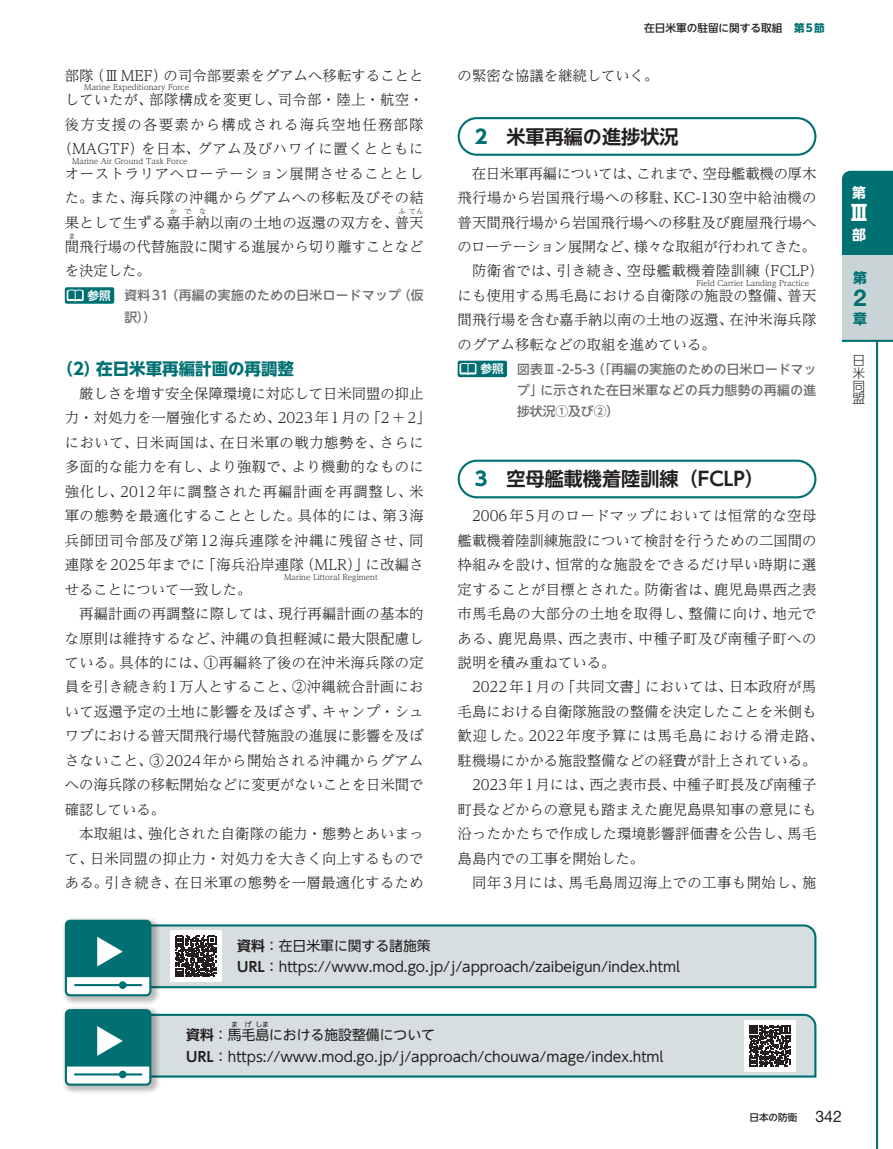
<style>
.page{position:relative;width:893px;height:1149px;background:#fff}
.page>*{position:absolute;margin:0;border:0;box-sizing:border-box;transform-origin:0 0}
.t1{font:700 23.4px "Helvetica Neue LT Std";color:#017072}
.t2{font:700 21.3px "UD Shin Go NT Pr 6 N";color:#fff}
.t3{font:700 19.2px "UD Shin Go NT Pr 6 N De";color:#231f20}
.t4{font:700 16.5px "UD Shin Go NT Pr 6 N";color:#017072}
.t5{font:300 14.4px/24.5px "UD Reimin Pr 6 N";letter-spacing:.01em;color:#231f20;text-align:justify}
.t6{font:300 14.4px/24.5px "UD Reimin Pr 6 N";letter-spacing:.03em;color:#231f20;text-align:center}
.t7{font:300 14.4px/24.5px "UD Reimin Pr 6 N";letter-spacing:.055em;color:#231f20;text-align:center}
.t8{font:300 14.4px "UD Reimin Pr 6 N";letter-spacing:.035em;color:#231f20}
.t9{font:300 14.4px "UD Reimin Pr 6 N";letter-spacing:-.03em;color:#231f20}
.t10{font:300 14.4px "UD Reimin Pr 6 N";letter-spacing:.065em;color:#231f20}
.t11{font:300 14.4px "UD Reimin Pr 6 N";letter-spacing:-.02em;color:#231f20}
.t12{font:13.8px/21.3px "UD Shin Go NT Pr 6 N";color:#231f20}
.t13{font:700 13.8px "UD Shin Go NT Pr 6 N";color:#017072}
.t14{font:700 13.8px "UD Shin Go NT Pr 6 N";color:#fff}
.t15{font:500 12.75px/21.3px "UD Shin Go NT Pr 6 N";letter-spacing:.025em;color:#6c6d70}
.t16{font:300 12.75px/12.8px "UD Shin Go NT Pr 6 N";color:#231f20;text-align:justify}
.t17{font:700 11.7px "UD Shin Go NT Pr 6 N De";color:#fff}
.t18{font:500 10.65px "UD Shin Go NT Pr 6 N";color:#231f20}
.t19{font:500 9.6px "UD Shin Go NT Pr 6 N";color:#231f20}
.t20{font:300 7.65px "UD Reimin Pr 6 N";color:#231f20}
.t21{font:300 7.2px "UD Reimin Pr 6 N";color:#231f20}
.t22{font:6.9px "UD Shin Go NT Pr 6 N";color:#231f20}
.s1{font-weight:700;color:#017072}
.s2{font-family:"UD Shin Go NT Pr 6 N";color:#017072}
.s3{font-family:"UD Shin Go NT Pr 6 N De";font-weight:700}
.s4{font-family:"Helvetica Neue LT Std";font-weight:400;font-size:15.9px}
</style>
<div class="page">
<div style="left:458px;top:117px;width:358px;height:39px;border:2px solid #017072;border-radius:18px"></div>
<div style="left:458px;top:459px;width:358px;height:39px;border:2px solid #017072;border-radius:18px"></div>
<div style="left:65px;top:287px;width:49px;height:16px;background:#017072;border-radius:2px"></div>
<svg style="left:67px;top:289px;width:17px;height:12px"></svg>
<div style="left:458px;top:360px;width:49px;height:17px;background:#017072;border-radius:2px"></div>
<svg style="left:459px;top:363px;width:17px;height:12px"></svg>
<svg style="left:161px;top:924px;width:656px;height:64px;background:#c3d1d2"></svg>
<div style="left:61px;top:915px;width:100px;height:90px;background:#231f20;opacity:.3"></div>
<svg style="left:66px;top:920px;width:85px;height:74px"></svg>
<div style="left:65px;top:919px;width:86px;height:76px;border:2px solid #017072;border-radius:4px"></div>
<hr style="left:75px;top:983px;width:66px;height:2px;background:#017072">
<hr style="left:66px;top:974px;width:84px;height:2px;background:#017072">
<div style="left:119px;top:980px;width:8px;height:8px;border:2px solid #017072;border-radius:50%"></div>
<svg style="left:66px;top:920px;width:84px;height:54px;background:#167c7d"></svg>
<svg style="left:161px;top:1013px;width:656px;height:65px;background:#c3d1d3"></svg>
<div style="left:61px;top:1005px;width:100px;height:90px;background:#231f20;opacity:.3"></div>
<div style="left:66px;top:1009px;width:85px;height:75px;background:#fff;border-radius:4px"></div>
<div style="left:65px;top:1008px;width:86px;height:77px;border:2px solid #017072;border-radius:4px"></div>
<hr style="left:75px;top:1073px;width:66px;height:2px;background:#017072">
<hr style="left:66px;top:1064px;width:84px;height:2px;background:#017072">
<div style="left:119px;top:1070px;width:8px;height:7px;border:2px solid #017072;border-radius:50%"></div>
<svg style="left:66px;top:1009px;width:84px;height:55px;background:#167c7d"></svg>
<div style="left:842px;top:171px;width:51px;height:85px;background:#017072"></div>
<div style="left:842px;top:256px;width:51px;height:85px;background:#c9d4d6"></div>
<hr style="left:842px;top:340px;width:51px;height:2px;background:#017072">
<hr style="left:876px;top:340px;width:2px;height:808px;background:#017072">
<p class="t5" style="left:65px;top:62px;width:360px">部隊（ⅢMEF）の司令部要素をグアムへ移転することと</p>
<p class="t20" style="left:84px;top:81px;width:106px">Marine Expeditionary Force</p>
<p class="t7" style="left:58px;top:87px;width:367px">していたが、部隊構成を変更し、司令部・陸上・航空・後方支援の各要素から構成される海兵空地任務部隊（MAGTF）を日本、グアム及びハワイに置くとともに</p>
<p class="t20" style="left:72px;top:154px;width:117px">Marine Air Ground Task Force</p>
<p class="t5" style="left:65px;top:160px;width:360px">オーストラリアへローテーション展開させることとした。また、海兵隊の沖縄からグアムへの移転及びその結果として生ずる嘉手納以南の土地の返還の双方を、普天</p>
<p class="t21" style="left:170px;top:205px;width:9px">か</p>
<p class="t21" style="left:184px;top:205px;width:9px">で</p>
<p class="t21" style="left:199px;top:205px;width:9px">な</p>
<p class="t21" style="left:398px;top:205px;width:9px">ふ</p>
<p class="t21" style="left:409px;top:205px;width:16px">てん</p>
<p class="t5" style="left:65px;top:234px;width:360px">間飛行場の代替施設に関する進展から切り離すことなど</p>
<p class="t21" style="left:68px;top:230px;width:9px">ま</p>
<p class="t5" style="left:65px;top:258px;width:88px">を決定した。</p>
<p class="t15" style="left:124px;top:284px;width:301px">資料31（再編の実施のための日米ロードマップ（仮訳））</p>
<p class="t4" style="left:57px;top:355px;width:239px">（2）在日米軍再編計画の再調整</p>
<p class="t6" style="left:65px;top:380px;width:367px">厳しさを増す安全保障環境に対応して日米同盟の抑止<br>力・対処力を一層強化するため、2023年1月の「2＋2」において、日米両国は、在日米軍の戦力態勢を、さらに多面的な能力を有し、より強靱で、より機動的なものに強化し、2012年に調整された再編計画を再調整し、米軍の態勢を最適化することとした。具体的には、第3海兵師団司令部及び第12海兵連隊を沖縄に残留させ、同連隊を2025年までに「海兵沿岸連隊（MLR）」に改編さ</p>
<p class="t20" style="left:284px;top:570px;width:95px">Marine Littoral Regiment</p>
<p class="t5" style="left:65px;top:576px;width:188px">せることについて一致した。</p>
<p class="t5" style="left:79px;top:600px;width:346px">再編計画の再調整に際しては、現行再編計画の基本的</p>
<p class="t5" style="left:65px;top:625px;width:360px">な原則は維持するなど、沖縄の負担軽減に最大限配慮し</p>
<p class="t5" style="left:65px;top:649px;width:360px">ている。具体的には、①再編終了後の在沖米海兵隊の定</p>
<p class="t5" style="left:65px;top:674px;width:360px">員を引き続き約1万人とすること、②沖縄統合計画にお</p>
<p class="t5" style="left:65px;top:698px;width:360px">いて返還予定の土地に影響を及ぼさず、キャンプ・シュ</p>
<p class="t5" style="left:65px;top:723px;width:360px">ワブにおける普天間飛行場代替施設の進展に影響を及ぼ</p>
<p class="t6" style="left:65px;top:747px;width:360px">さないこと、③2024年から開始される沖縄からグアム</p>
<p class="t5" style="left:65px;top:772px;width:360px">への海兵隊の移転開始などに変更がないことを日米間で</p>
<p class="t5" style="left:65px;top:796px;width:102px">確認している。</p>
<p class="t5" style="left:79px;top:820px;width:346px">本取組は、強化された自衛隊の能力・態勢とあいまっ</p>
<p class="t5" style="left:65px;top:845px;width:360px">て、日米同盟の抑止力・対処力を大きく向上するもので</p>
<p class="t5" style="left:65px;top:869px;width:360px">ある。引き続き、在日米軍の態勢を一層最適化するため</p>
<p class="t17" style="left:88px;top:286px;width:25px">参照</p>
<p class="t18" style="left:644px;top:19px;width:182px">在日米軍の駐留に関する取組 <span class="s1">第5節</span></p>
<p class="t5" style="left:458px;top:62px;width:202px">の緊密な協議を継続していく。</p>
<h3 class="t3" style="left:475px;top:121px;width:205px"><span class="s2">2</span>　米軍再編の進捗状況</h3>
<p class="t11" style="left:472px;top:161px;width:346px">在日米軍再編については、これまで、空母艦載機の厚木</p>
<p class="t6" style="left:458px;top:185px;width:361px">飛行場から岩国飛行場への移駐、KC-130空中給油機の</p>
<p class="t5" style="left:458px;top:209px;width:360px">普天間飛行場から岩国飛行場への移駐及び鹿屋飛行場へ</p>
<p class="t9" style="left:457px;top:235px;width:360px">のローテーション展開など、様々な取組が行われてきた。</p>
<p class="t8" style="left:472px;top:259px;width:353px">防衛省では、引き続き、空母艦載機着陸訓練（FCLP）</p>
<p class="t20" style="left:696px;top:277px;width:114px">Field Carrier Landing Practice</p>
<p class="t5" style="left:458px;top:283px;width:360px">にも使用する馬毛島における自衛隊の施設の整備、普天間飛行場を含む嘉手納以南の土地の返還、在沖米海兵隊のグアム移転などの取組を進めている。</p>
<p class="t15" style="left:517px;top:358px;width:301px;text-align:justify">図表Ⅲ-2-5-3（「再編の実施のための日米ロードマップ」に示された在日米軍などの兵力態勢の再編の進捗状況①及び②）</p>
<p class="t17" style="left:480px;top:359px;width:25px">参照</p>
<h3 class="t3" style="left:475px;top:463px;width:291px"><span class="s2">3</span>　空母艦載機着陸訓練（FCLP）</h3>
<p class="t5" style="left:458px;top:503px;width:360px;text-indent:14px">2006年5月のロードマップにおいては恒常的な空母艦載機着陸訓練施設について検討を行うための二国間の枠組みを設け、恒常的な施設をできるだけ早い時期に選定することが目標とされた。防衛省は、鹿児島県西之表市馬毛島の大部分の土地を取得し、整備に向け、地元である、鹿児島県、西之表市、中種子町及び南種子町への説明を積み重ねている。</p>
<p class="t5" style="left:472px;top:674px;width:346px">2022年1月の「共同文書」においては、日本政府が馬</p>
<p class="t5" style="left:458px;top:698px;width:360px">毛島における自衛隊施設の整備を決定したことを米側も</p>
<p class="t10" style="left:458px;top:724px;width:367px">歓迎した。2022年度予算には馬毛島における滑走路、</p>
<p class="t5" style="left:458px;top:747px;width:360px">駐機場にかかる施設整備などの経費が計上されている。</p>
<p class="t5" style="left:472px;top:772px;width:346px">2023年1月には、西之表市長、中種子町長及び南種子</p>
<p class="t5" style="left:458px;top:796px;width:360px">町長などからの意見も踏まえた鹿児島県知事の意見にも</p>
<p class="t5" style="left:458px;top:820px;width:360px">沿ったかたちで作成した環境影響評価書を公告し、馬毛</p>
<p class="t5" style="left:458px;top:845px;width:188px">島島内での工事を開始した。</p>
<p class="t8" style="left:472px;top:870px;width:346px">同年3月には、馬毛島周辺海上での工事も開始し、施</p>
<p class="t14" style="left:852px;top:181px;width:15px">第</p>
<h2 class="t2" style="left:848px;top:195px;width:20px">Ⅲ</h2>
<p class="t14" style="left:852px;top:223px;width:15px">部</p>
<p class="t13" style="left:853px;top:267px;width:15px">第</p>
<h1 class="t1" style="left:853px;top:283px;width:14px">2</h1>
<p class="t13" style="left:853px;top:307px;width:15px">章</p>
<p class="t16" style="left:853px;top:353px;width:14px">日米同盟</p>
<p class="t12" style="left:237px;top:934px;width:444px"><span class="s3">資料</span>：在日米軍に関する諸施策<br><span class="s3">URL</span>：https://www.mod.go.jp/j/approach/zaibeigun/index.html</p>
<p class="t22" style="left:231px;top:1018px;width:8px">ま</p>
<p class="t22" style="left:245px;top:1018px;width:8px">げ</p>
<p class="t22" style="left:255px;top:1018px;width:15px">しま</p>
<p class="t12" style="left:186px;top:1044px;width:479px"><span class="s3">URL</span>：https://www.mod.go.jp/j/approach/chouwa/mage/index.html</p>
<p class="t12" style="left:186px;top:1023px;width:250px"><span class="s3">資料</span>：馬毛島における施設整備について</p>
<p class="t19" style="left:749px;top:1108px;width:94px">日本の防衛 <span class="s4">342</span></p>
</div>
